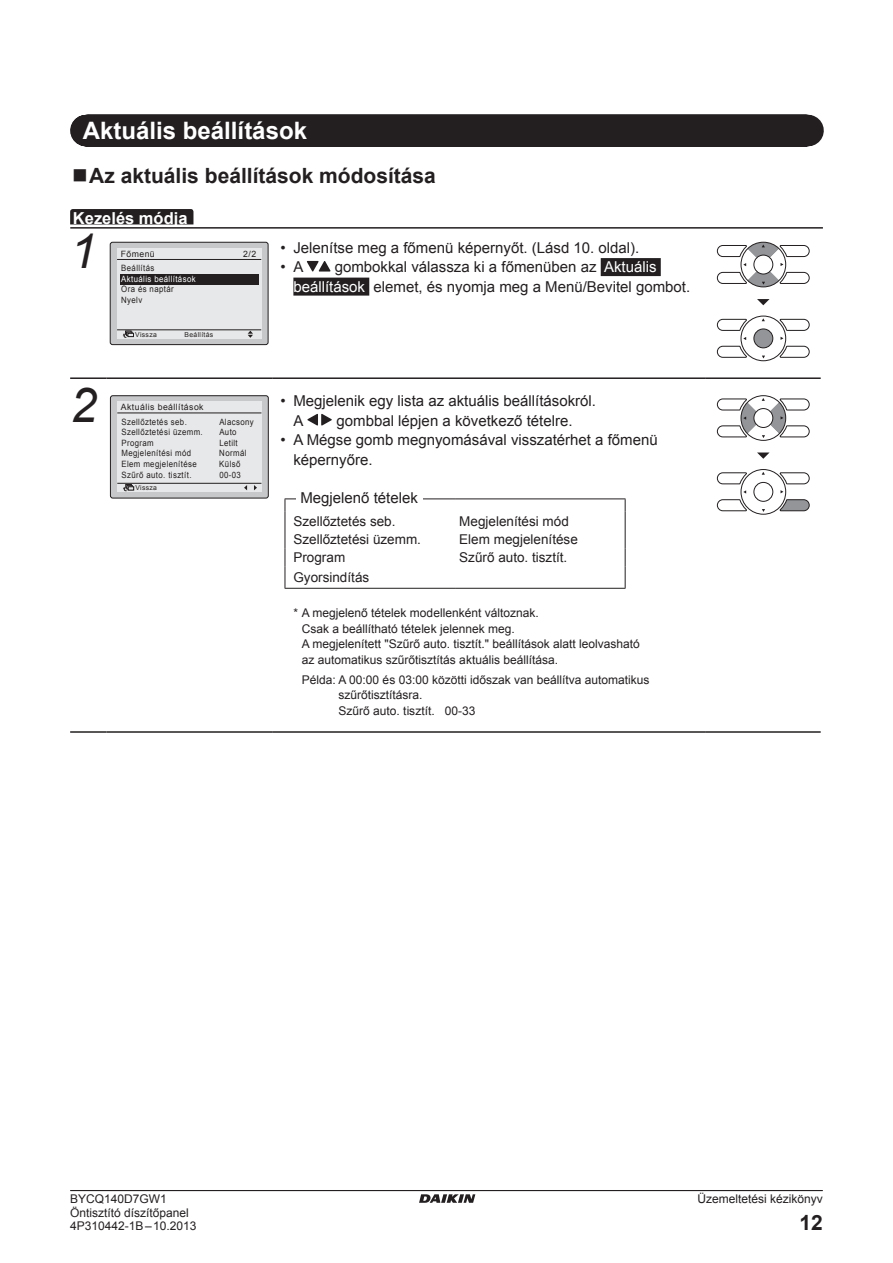
<style>
.page{position:relative;width:893px;height:1263px;background:#fff}
.page>*{position:absolute;margin:0;border:0;box-sizing:border-box;transform-origin:0 0}
.t1{font:italic 48px "Arial";color:#231f20}
.t2{font:700 24px "Arial";color:#fff}
.t3{font:700 21px "Arial";color:#231f20}
.t4{font:700 16.5px "Arial";color:#fff}
.t5{font:15px/19.5px "Arial";color:#231f20}
.t6{font:13.5px "Arial";color:#231f20}
.t7{font:12px/15.6px "Arial";color:#231f20}
.t8{font:8.7px/10.6px "Arial";letter-spacing:.05em;color:#231f20;scale:.9 1}
.t9{font:8.7px/14.2px "Arial";letter-spacing:.05em;color:#231f20}
.t10{font:8.7px "Arial";letter-spacing:.05em;color:#fff;scale:.9 1}
.t11{font:6.75px "Arial";letter-spacing:.05em;color:#231f20}
.s1{color:#fff}
</style>
<div class="page">
<hr style="left:70px;top:1190px;width:753px;height:1px;background:#231f20">
<svg style="left:419px;top:1194px;width:56px;height:9px"></svg>
<div style="left:87px;top:115px;width:720px;height:31px;background:#231f20"></div>
<hr style="left:86px;top:115px;width:1px;height:31px;background:#231f20">
<hr style="left:807px;top:115px;width:1px;height:31px;background:#231f20">
<hr style="left:70px;top:377px;width:36px;height:2px;background:#231f20">
<hr style="left:106px;top:377px;width:166px;height:2px;background:#231f20">
<hr style="left:272px;top:377px;width:434px;height:2px;background:#231f20">
<hr style="left:706px;top:377px;width:115px;height:2px;background:#231f20">
<hr style="left:70px;top:731px;width:36px;height:2px;background:#231f20">
<hr style="left:106px;top:731px;width:166px;height:2px;background:#231f20">
<hr style="left:272px;top:731px;width:434px;height:2px;background:#231f20">
<hr style="left:706px;top:731px;width:115px;height:2px;background:#231f20">
<div style="left:70px;top:209px;width:123px;height:15px;background:#231f20"></div>
<hr style="left:70px;top:227px;width:753px;height:2px;background:#231f20">
<div style="left:110px;top:242px;width:158px;height:103px;background:#c7c8ca;border-radius:2px"></div>
<div style="left:110px;top:242px;width:159px;height:103px;border:1px solid #231f20;border-radius:2px"></div>
<div style="left:117px;top:248px;width:144px;height:90px;background:#e7e8e9"></div>
<hr style="left:117px;top:259px;width:144px;height:1px;background:#231f20">
<hr style="left:117px;top:329px;width:144px;height:1px;background:#231f20">
<svg style="left:123px;top:330px;width:11px;height:8px"></svg>
<svg style="left:248px;top:331px;width:5px;height:7px"></svg>
<div style="left:121px;top:274px;width:138px;height:10px;background:#231f20"></div>
<div style="left:601px;top:258px;width:60px;height:18px;background:#231f20"></div>
<div style="left:293px;top:278px;width:76px;height:18px;background:#231f20"></div>
<svg style="left:307px;top:261px;width:24px;height:11px"></svg>
<svg style="left:717px;top:242px;width:93px;height:45px"></svg>
<svg style="left:757px;top:299px;width:12px;height:6px"></svg>
<svg style="left:717px;top:316px;width:93px;height:45px"></svg>
<div style="left:110px;top:396px;width:158px;height:102px;background:#c7c8ca;border-radius:2px"></div>
<div style="left:110px;top:395px;width:158px;height:104px;border:1px solid #231f20;border-radius:2px"></div>
<div style="left:117px;top:402px;width:144px;height:90px;background:#e7e8e9"></div>
<hr style="left:117px;top:412px;width:144px;height:1px;background:#231f20">
<hr style="left:117px;top:483px;width:144px;height:1px;background:#231f20">
<svg style="left:123px;top:484px;width:11px;height:7px"></svg>
<svg style="left:307px;top:414px;width:25px;height:12px"></svg>
<hr style="left:285px;top:498px;width:170px;height:1px;background:#231f20">
<hr style="left:455px;top:498px;width:170px;height:1px;background:#231f20">
<svg style="left:285px;top:499px;width:1px;height:89px"></svg>
<svg style="left:625px;top:499px;width:1px;height:89px"></svg>
<hr style="left:285px;top:588px;width:170px;height:1px;background:#231f20">
<hr style="left:455px;top:588px;width:170px;height:1px;background:#231f20">
<div style="left:296px;top:490px;width:127px;height:17px;background:#fff"></div>
<svg style="left:717px;top:396px;width:93px;height:44px"></svg>
<svg style="left:757px;top:452px;width:12px;height:7px"></svg>
<svg style="left:717px;top:469px;width:93px;height:45px"></svg>
<h2 class="t2" style="left:83px;top:114px;width:226px">Aktuális beállítások</h2>
<h3 class="t3" style="left:89px;top:162px;width:348px">Az aktuális beállítások módosítása</h3>
<h3 class="t4" style="left:73px;top:207px;width:116px">Kezelés módja</h3>
<h1 class="t1" style="left:70px;top:220px;width:28px">1</h1>
<p class="t9" style="left:243px;top:247px;width:14px">2/2</p>
<p class="t5" style="left:281px;top:238px;width:360px">• Jelenítse meg a főmenü képernyőt. (Lásd 10. oldal).</p>
<p class="t5" style="left:281px;top:257px;width:24px">• A</p>
<p class="t9" style="left:121px;top:247px;width:36px">Főmenü<br>Beállítás</p>
<p class="t10" style="left:121px;top:273px;width:84px">Aktuális beállítások</p>
<p class="t8" style="left:121px;top:284px;width:60px">Óra és naptár<br>Nyelv</p>
<p class="t5" style="left:293px;top:257px;width:398px;text-align:center">gombokkal válassza ki a főmenüben az <span class="s1">Aktuális beállítások</span> elemet, és nyomja meg a Menü/Bevitel gombot.</p>
<h1 class="t1" style="left:70px;top:374px;width:28px">2</h1>
<p class="t11" style="left:135px;top:330px;width:23px">Vissza</p>
<p class="t11" style="left:185px;top:330px;width:30px">Beállítás</p>
<p class="t9" style="left:121px;top:400px;width:84px">Aktuális beállítások<br>Szellőztetés seb.</p>
<p class="t8" style="left:219px;top:416px;width:40px">Alacsony</p>
<p class="t8" style="left:121px;top:427px;width:92px">Szellőztetési üzemm.</p>
<p class="t8" style="left:219px;top:427px;width:21px">Auto</p>
<p class="t8" style="left:121px;top:438px;width:37px">Program</p>
<p class="t8" style="left:219px;top:438px;width:22px">Letilt</p>
<p class="t8" style="left:121px;top:448px;width:79px">Megjelenítési mód</p>
<p class="t8" style="left:219px;top:448px;width:32px">Normál</p>
<p class="t8" style="left:121px;top:459px;width:85px">Elem megjelenítése</p>
<p class="t8" style="left:219px;top:459px;width:25px">Külső</p>
<p class="t8" style="left:121px;top:469px;width:79px">Szűrő auto. tisztít.</p>
<p class="t8" style="left:219px;top:469px;width:25px">00-03</p>
<p class="t11" style="left:135px;top:483px;width:23px">Vissza</p>
<p class="t5" style="left:293px;top:391px;width:304px;text-indent:-13px">• Megjelenik egy lista az aktuális beállításokról.<br>A</p>
<p class="t5" style="left:337px;top:411px;width:237px">gombbal lépjen a következő tételre.</p>
<p class="t5" style="left:293px;top:430px;width:366px;text-indent:-13px">• A Mégse gomb megnyomásával visszatérhet a főmenü képernyőre.</p>
<p class="t5" style="left:300px;top:488px;width:119px">Megjelenő tételek</p>
<p class="t6" style="left:293px;top:512px;width:104px">Szellőztetés seb.</p>
<p class="t6" style="left:459px;top:512px;width:111px">Megjelenítési mód</p>
<p class="t6" style="left:293px;top:530px;width:129px">Szellőztetési üzemm.</p>
<p class="t6" style="left:459px;top:530px;width:120px">Elem megjelenítése</p>
<p class="t6" style="left:293px;top:549px;width:53px">Program</p>
<p class="t6" style="left:459px;top:549px;width:110px">Szűrő auto. tisztít.</p>
<p class="t6" style="left:293px;top:569px;width:77px">Gyorsindítás</p>
<p class="t7" style="left:302px;top:605px;width:340px;text-indent:-9px">* A megjelenő tételek modellenként változnak.<br>Csak a beállítható tételek jelennek meg.<br>A megjelenített "Szűrő auto. tisztít." beállítások alatt leolvasható az automatikus szűrőtisztítás aktuális beállítása.</p>
<p class="t7" style="left:339px;top:672px;width:312px;text-indent:-37px">Példa: A 00:00 és 03:00 közötti időszak van beállítva automatikus szűrőtisztításra.<br>Szűrő auto. tisztít. 00-33</p>
<p class="t7" style="left:70px;top:1191px;width:98px">BYCQ140D7GW1</p>
<p class="t7" style="left:697px;top:1191px;width:127px">Üzemeltetési kézikönyv</p>
<p class="t7" style="left:70px;top:1206px;width:128px;line-height:13.5px">Öntisztító díszítőpanel<br>4P310442-1B–10.2013</p>
<h3 class="t3" style="left:799px;top:1208px;width:25px">12</h3>
</div>
